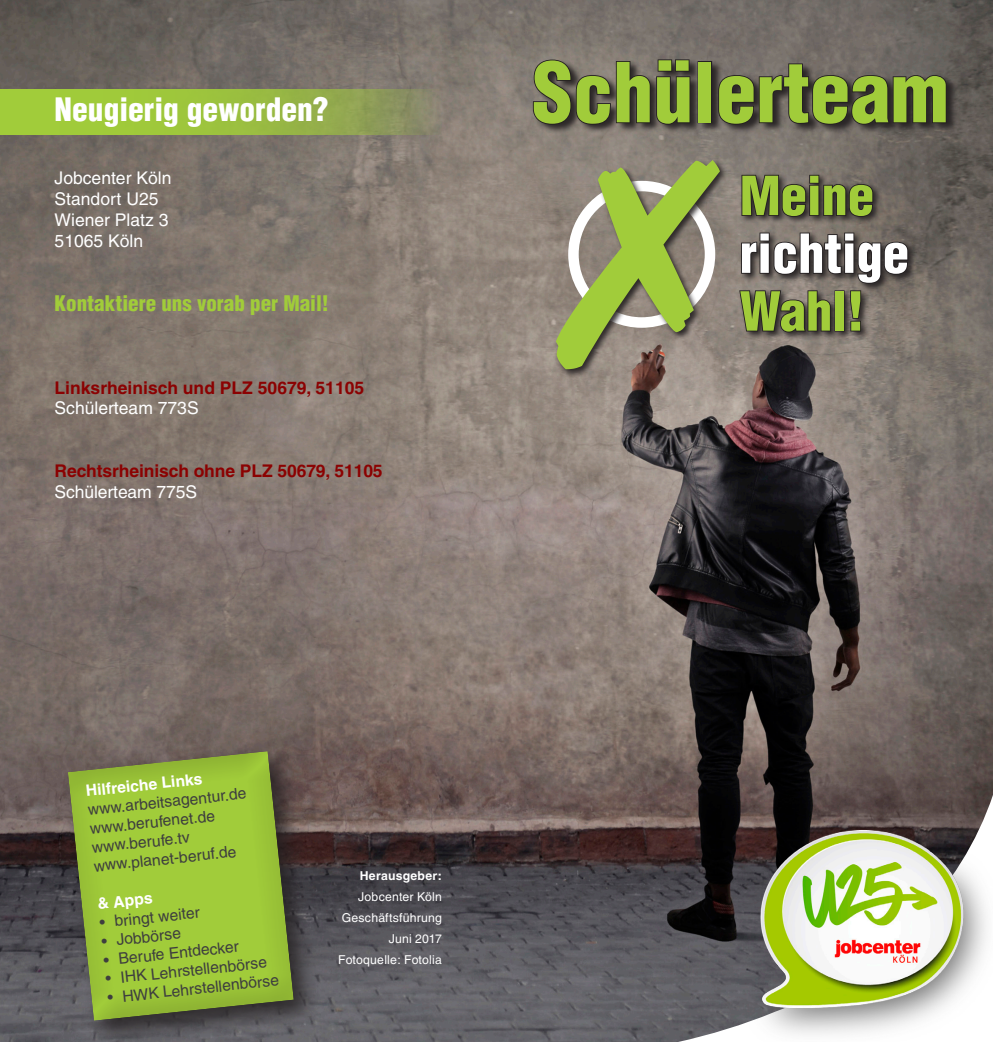
<style>
.page{position:relative;width:993px;height:1042px;background:#fff}
.page>*{position:absolute;margin:0;border:0;box-sizing:border-box;transform-origin:0 0}
.t1{font:900 condensed 80.5px "Helvetica";color:#a1cc3a}
.t2{font:900 condensed 52.5px "Helvetica";color:#a1cc3a}
.t3{font:900 condensed 52.5px "Helvetica";color:#fff}
.t4{font:900 condensed 31.5px "Helvetica";color:#fff}
.t5{font:900 condensed 21px "Helvetica";color:#a1cc3a}
.t6{font:17.5px/21px "Helvetica";color:#fff}
.t7{font:700 17.5px "Helvetica";letter-spacing:-.005em;color:#8b0202}
.t8{font:15.75px/18.9px "Helvetica";color:#3e3e3f}
.t9{font:700 15.75px "Helvetica";color:#fff}
.t10{font:12.25px/21px "Helvetica";letter-spacing:.015em;color:#fff;text-align:right}
.t11{font:700 12.25px "Helvetica";letter-spacing:.02em;color:#fff}
</style>
<div class="page">
<img style="left:0;top:0;width:992px;height:1042px">
<div style="left:737px;top:172px;width:180px;height:169px;background:#231f20;opacity:.9"></div>
<svg style="left:740px;top:174px;width:133px;height:44px;background:#443f3d"></svg>
<svg style="left:738px;top:232px;width:170px;height:101px;background:#564f4b"></svg>
<img style="left:735px;top:831px;width:257px;height:211px">
<div style="left:62px;top:746px;width:258px;height:296px;background:#231f20;opacity:.8"></div>
<svg style="left:68px;top:749px;width:228px;height:271px;background:#8eaf3b"></svg>
<div style="left:533px;top:59px;width:424px;height:76px;background:#231f20;opacity:.9"></div>
<svg style="left:532px;top:59px;width:159px;height:66px;background:#4c4643"></svg>
<div style="left:697px;top:61px;width:15px;height:62px;border:2px solid #231f20"></div>
<svg style="left:717px;top:63px;width:230px;height:62px;background:#46413f"></svg>
<svg style="left:0;top:89px;width:440px;height:45px;background:#98b845"></svg>
<div style="left:554px;top:158px;width:174px;height:220px;background:#231f20;opacity:.9"></div>
<svg style="left:555px;top:160px;width:164px;height:209px;background:#9ba56c"></svg>
<h3 class="t4" style="left:55px;top:90px;width:275px">Neugierig geworden?</h3>
<p class="t6" style="left:55px;top:167px;width:118px">Jobcenter Köln<br>Standort U25<br>Wiener Platz 3<br>51065 Köln</p>
<h3 class="t5" style="left:55px;top:291px;width:276px">Kontaktiere uns vorab per Mail!</h3>
<p class="t7" style="left:55px;top:377px;width:311px">Linksrheinisch und PLZ 50679, 51105</p>
<p class="t6" style="left:55px;top:398px;width:145px">Schülerteam 773S</p>
<p class="t7" style="left:55px;top:460px;width:329px">Rechtsrheinisch ohne PLZ 50679, 51105</p>
<p class="t6" style="left:55px;top:481px;width:144px">Schülerteam 775S</p>
<h1 class="t1" style="left:532px;top:43px;width:417px">Schülerteam</h1>
<h2 class="t2" style="left:739px;top:163px;width:136px">Meine</h2>
<h2 class="t3" style="left:739px;top:221px;width:171px">richtige</h2>
<h2 class="t2" style="left:739px;top:279px;width:126px">Wahl!</h2>
<p class="t9" style="left:85px;top:781px;width:119px;rotate:-6deg">Hilfreiche Links</p>
<p class="t8" style="left:87px;top:800px;width:161px;rotate:-6deg">www.arbeitsagentur.de www.berufenet.de www.berufe.tv www.planet-beruf.de</p>
<p class="t9" style="left:97px;top:894px;width:57px;rotate:-6deg">&amp; Apps</p>
<p class="t8" style="left:99px;top:913px;width:102px;rotate:-6deg">• bringt weiter</p>
<p class="t8" style="left:101px;top:932px;width:81px;rotate:-6deg">• Jobbörse</p>
<p class="t8" style="left:103px;top:950px;width:137px;rotate:-6deg">• Berufe Entdecker</p>
<p class="t8" style="left:105px;top:969px;width:163px;rotate:-6deg">• IHK Lehrstellenbörse</p>
<p class="t8" style="left:107px;top:988px;width:173px;rotate:-6deg">• HWK Lehrstellenbörse</p>
<p class="t11" style="left:359px;top:868px;width:84px">Herausgeber:</p>
<p class="t10" style="left:338px;top:886px;width:105px">Jobcenter Köln<br>Geschäftsführung<br>Juni 2017<br>Fotoquelle: Fotolia</p>
</div>
